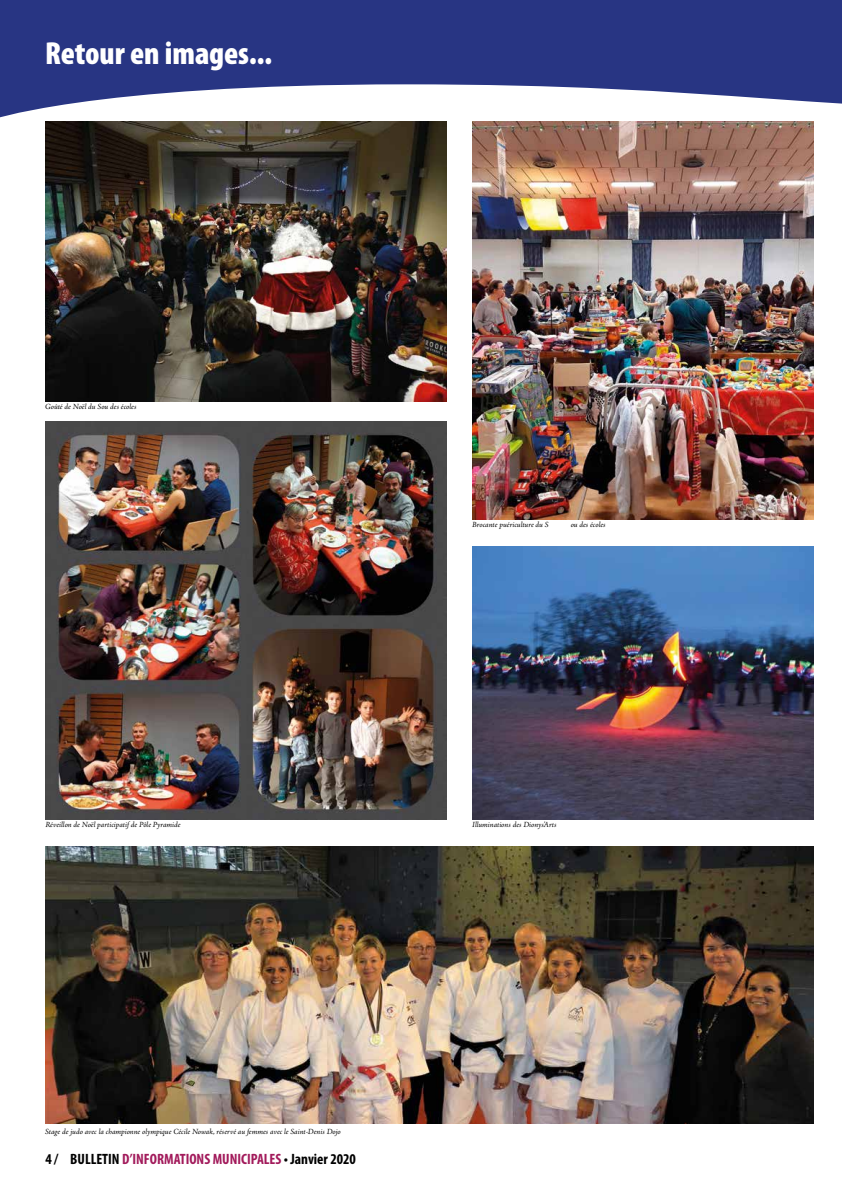
<style>
.page{position:relative;width:842px;height:1191px;background:#fff}
.page>*{position:absolute;margin:0;border:0;box-sizing:border-box;transform-origin:0 0}
.t1{font:900 condensed 32px "Myriad Pro";color:#fff}
.t2{font:700 condensed 15px "Myriad Pro";color:#a21a5b}
.t3{font:italic 8px "Adobe Jenson Pro";letter-spacing:-.005em;color:#000}
.s1{color:#000}
</style>
<div class="page">
<img style="left:45px;top:421px;width:402px;height:399px">
<img style="left:45px;top:846px;width:769px;height:277px">
<img style="left:472px;top:121px;width:342px;height:399px">
<img style="left:45px;top:121px;width:402px;height:281px">
<svg style="left:0;top:0;width:842px;height:118px;fill:#283583"></svg>
<img style="left:472px;top:546px;width:342px;height:274px">
<h1 class="t1" style="left:45px;top:35px;width:229px">Retour en images...</h1>
<p class="t3" style="left:45px;top:402px;width:93px">Goûté de Noël du Sou des écoles</p>
<p class="t3" style="left:45px;top:819px;width:137px">Réveillon de Noël participatif de Pôle Pyramide</p>
<p class="t3" style="left:472px;top:519px;width:78px">Brocante puériculture du S</p>
<p class="t3" style="left:571px;top:519px;width:37px">ou des écoles</p>
<p class="t3" style="left:472px;top:819px;width:86px">Illuminations des Dionys'Arts</p>
<p class="t3" style="left:45px;top:1126px;width:297px">Stage de judo avec la championne olympique Cécile Nowak, réservé au femmes avec le Saint-Denis Dojo</p>
<h2 class="t2" style="left:45px;top:1149px;width:312px"><span class="s1">4 / BULLETIN</span> D’INFORMATIONS MUNICIPALES <span class="s1">• Janvier 2020</span></h2>
</div>
